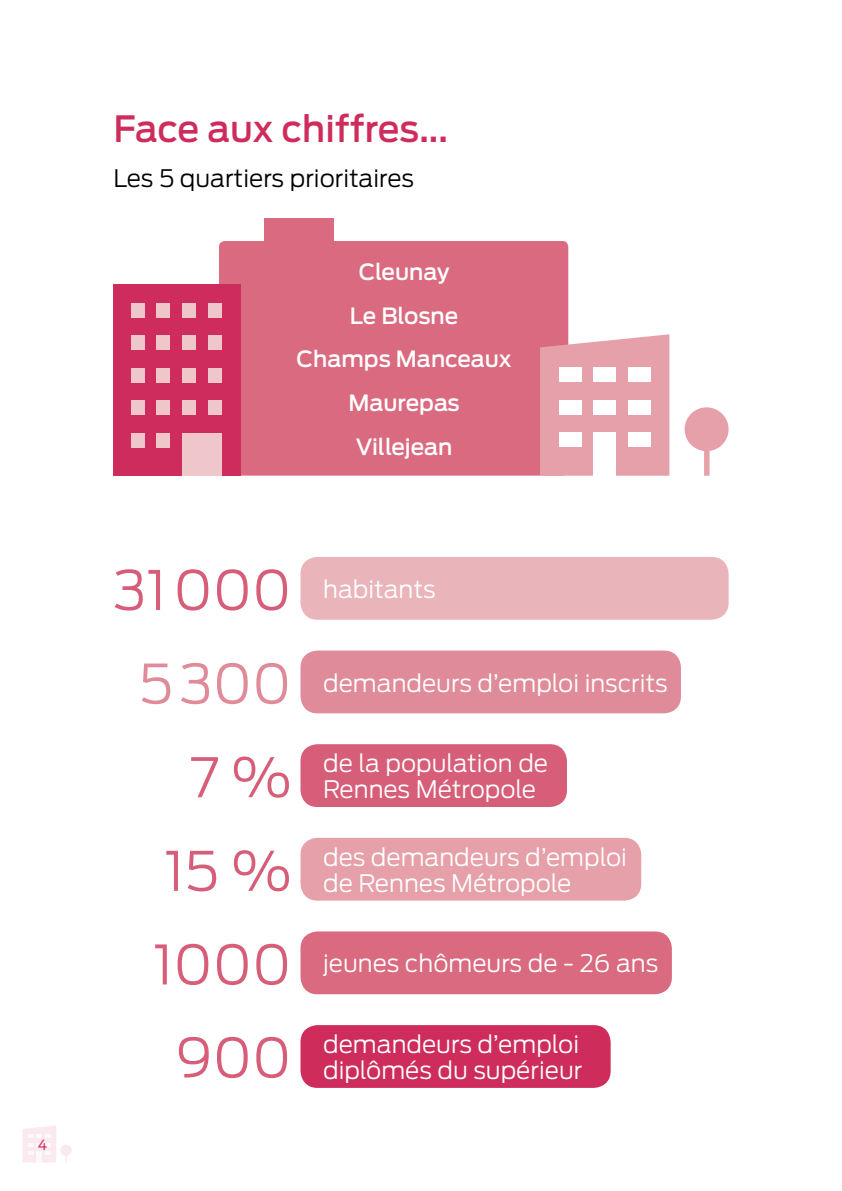
<style>
.page{position:relative;width:842px;height:1191px;background:#fff}
.page>*{position:absolute;margin:0;border:0;box-sizing:border-box;transform-origin:0 0}
.t1{font:300 54px/93.4px "Antenna";color:#d65e79;text-align:center}
.t2{font:300 54px "Antenna";color:#e08b9a}
.t3{font:500 36px "Antenna";color:#ce2d5c}
.t4{font:300 24px/26px "Antenna";color:#fff}
.t5{font:300 24px "Antenna";color:#000}
.t6{font:500 22.2px/43.6px "Antenna";color:#fff;text-align:center}
.t7{font:14px "Antenna";color:#ce2d5c}
</style>
<div class="page">
<svg style="left:23px;top:1126px;width:33px;height:36px"></svg>
<div style="left:36px;top:1151px;width:6px;height:11px;background:#fdf9fa"></div>
<div style="left:60px;top:1144px;width:12px;height:12px;background:#faeaef;border-radius:6px"></div>
<div style="left:300px;top:557px;width:429px;height:63px;background:#eab4bb;border-radius:17px"></div>
<div style="left:300px;top:650px;width:381px;height:63px;background:#e08b9a;border-radius:17px"></div>
<div style="left:300px;top:744px;width:267px;height:63px;background:#d65e79;border-radius:17px"></div>
<div style="left:300px;top:838px;width:341px;height:62px;background:#e6a0a9;border-radius:17px"></div>
<div style="left:300px;top:931px;width:372px;height:63px;background:#d96a80;border-radius:17px"></div>
<div style="left:300px;top:1025px;width:311px;height:63px;background:#ce2d5c;border-radius:17px"></div>
<div style="left:219px;top:241px;width:349px;height:234px;background:#d96a80;border-radius:6px"></div>
<svg style="left:540px;top:334px;width:129px;height:142px;background:#e6a2ab"></svg>
<div style="left:560px;top:367px;width:22px;height:15px;background:#fff"></div>
<div style="left:593px;top:367px;width:23px;height:15px;background:#fff"></div>
<div style="left:593px;top:400px;width:23px;height:15px;background:#fff"></div>
<div style="left:560px;top:400px;width:22px;height:15px;background:#fff"></div>
<div style="left:560px;top:432px;width:22px;height:15px;background:#fff"></div>
<div style="left:628px;top:400px;width:23px;height:15px;background:#fff"></div>
<div style="left:628px;top:367px;width:23px;height:15px;background:#fff"></div>
<div style="left:628px;top:432px;width:23px;height:15px;background:#fff"></div>
<div style="left:593px;top:432px;width:23px;height:47px;background:#fff"></div>
<svg style="left:684px;top:407px;width:45px;height:69px"></svg>
<div style="left:113px;top:284px;width:128px;height:191px;background:#ce2c5c"></div>
<div style="left:131px;top:335px;width:14px;height:14px;background:#efc7cb"></div>
<div style="left:157px;top:335px;width:13px;height:14px;background:#efc7cb"></div>
<div style="left:182px;top:335px;width:14px;height:14px;background:#efc7cb"></div>
<div style="left:208px;top:335px;width:13px;height:14px;background:#efc7cb"></div>
<div style="left:131px;top:368px;width:14px;height:14px;background:#efc7cb"></div>
<div style="left:157px;top:368px;width:13px;height:14px;background:#efc7cb"></div>
<div style="left:182px;top:368px;width:14px;height:14px;background:#efc7cb"></div>
<div style="left:208px;top:368px;width:13px;height:14px;background:#efc7cb"></div>
<div style="left:131px;top:401px;width:14px;height:14px;background:#efc7cb"></div>
<div style="left:157px;top:401px;width:13px;height:14px;background:#efc7cb"></div>
<div style="left:182px;top:401px;width:14px;height:14px;background:#efc7cb"></div>
<div style="left:208px;top:401px;width:13px;height:14px;background:#efc7cb"></div>
<div style="left:131px;top:433px;width:14px;height:14px;background:#efc7cb"></div>
<div style="left:157px;top:433px;width:13px;height:14px;background:#efc7cb"></div>
<div style="left:182px;top:433px;width:39px;height:42px;background:#efc7cb"></div>
<div style="left:131px;top:304px;width:14px;height:14px;background:#efc7cb"></div>
<div style="left:157px;top:304px;width:13px;height:14px;background:#efc7cb"></div>
<div style="left:182px;top:304px;width:14px;height:14px;background:#efc7cb"></div>
<div style="left:208px;top:304px;width:13px;height:14px;background:#efc7cb"></div>
<div style="left:264px;top:218px;width:69px;height:25px;background:#d96a80"></div>
<p class="t7" style="left:38px;top:1136px;width:11px">4</p>
<h2 class="t3" style="left:113px;top:108px;width:336px">Face aux chiffres...</h2>
<p class="t5" style="left:113px;top:164px;width:302px">Les 5 quartiers prioritaires</p>
<p class="t6" style="left:297px;top:250px;width:216px">Cleunay<br>Le Blosne<br>Champs Manceaux<br>Maurepas<br>Villejean</p>
<h1 class="t1" style="left:113px;top:544px;width:179px">31000</h1>
<p class="t4" style="left:323px;top:576px;width:114px">habitants</p>
<h1 class="t2" style="left:139px;top:651px;width:154px">5300</h1>
<p class="t4" style="left:323px;top:670px;width:346px">demandeurs d’emploi inscrits</p>
<h1 class="t1" style="left:190px;top:731px;width:103px">7 %</h1>
<p class="t4" style="left:323px;top:750px;width:226px">de la population de<br>Rennes Métropole</p>
<h1 class="t1" style="left:153px;top:824px;width:140px">15 %<br>1000<br>900</h1>
<p class="t4" style="left:323px;top:844px;width:305px">des demandeurs d’emploi de Rennes Métropole</p>
<p class="t4" style="left:323px;top:950px;width:337px">jeunes chômeurs de - 26 ans</p>
<p class="t4" style="left:323px;top:1031px;width:261px">demandeurs d’emploi diplômés du supérieur</p>
</div>
